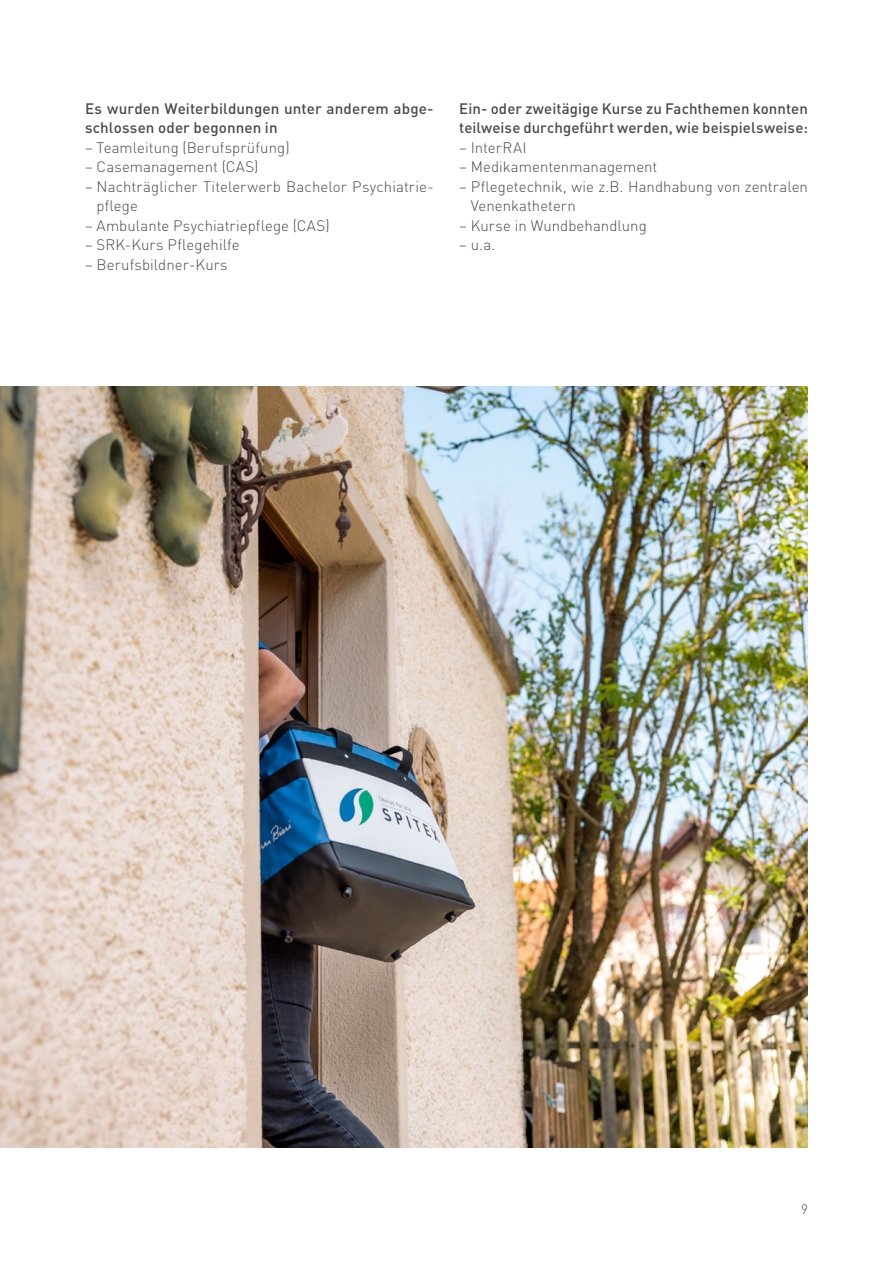
<style>
.page{position:relative;width:893px;height:1263px;background:#fff}
.page>*{position:absolute;margin:0;border:0;box-sizing:border-box;transform-origin:0 0}
.t1{font:300 15px/19.5px "DIN Pro";letter-spacing:.005em;color:#4a4a49}
.t2{font:500 15px/19.5px "DIN Pro";letter-spacing:.005em;color:#4a4a49}
.t3{font:300 13.5px "DIN Pro";color:#4a4a49}
</style>
<div class="page">
<img style="left:0;top:387px;width:808px;height:760px">
<p class="t2" style="left:85px;top:97px;width:350px">Es wurden Weiterbildungen unter anderem abge&shy;schlossen oder begonnen in</p>
<p class="t1" style="left:85px;top:136px;width:206px">– Teamleitung (Berufsprüfung)</p>
<p class="t1" style="left:85px;top:156px;width:175px">– Casemanagement (CAS)</p>
<p class="t1" style="left:97px;top:175px;width:339px;text-indent:-12px">– Nachträglicher Titelerwerb Bachelor Psychiatrie&shy;pflege</p>
<p class="t1" style="left:85px;top:214px;width:246px">– Ambulante Psychiatriepflege (CAS)</p>
<p class="t1" style="left:85px;top:234px;width:156px">– SRK-Kurs Pflegehilfe</p>
<p class="t1" style="left:85px;top:253px;width:144px">– Berufsbildner-Kurs</p>
<p class="t2" style="left:459px;top:97px;width:350px">Ein- oder zweitägige Kurse zu Fachthemen konnten teilweise durchgeführt werden, wie beispielsweise:</p>
<p class="t1" style="left:459px;top:136px;width:69px">– InterRAI</p>
<p class="t1" style="left:459px;top:156px;width:200px">– Medikamentenmanagement</p>
<p class="t1" style="left:471px;top:175px;width:339px;text-indent:-12px">– Pflegetechnik, wie z.B. Handhabung von zentralen<br>Venenkathetern</p>
<p class="t1" style="left:459px;top:214px;width:189px">– Kurse in Wundbehandlung</p>
<p class="t1" style="left:459px;top:234px;width:38px">– u.a.</p>
<p class="t3" style="left:801px;top:1198px;width:8px">9</p>
</div>
